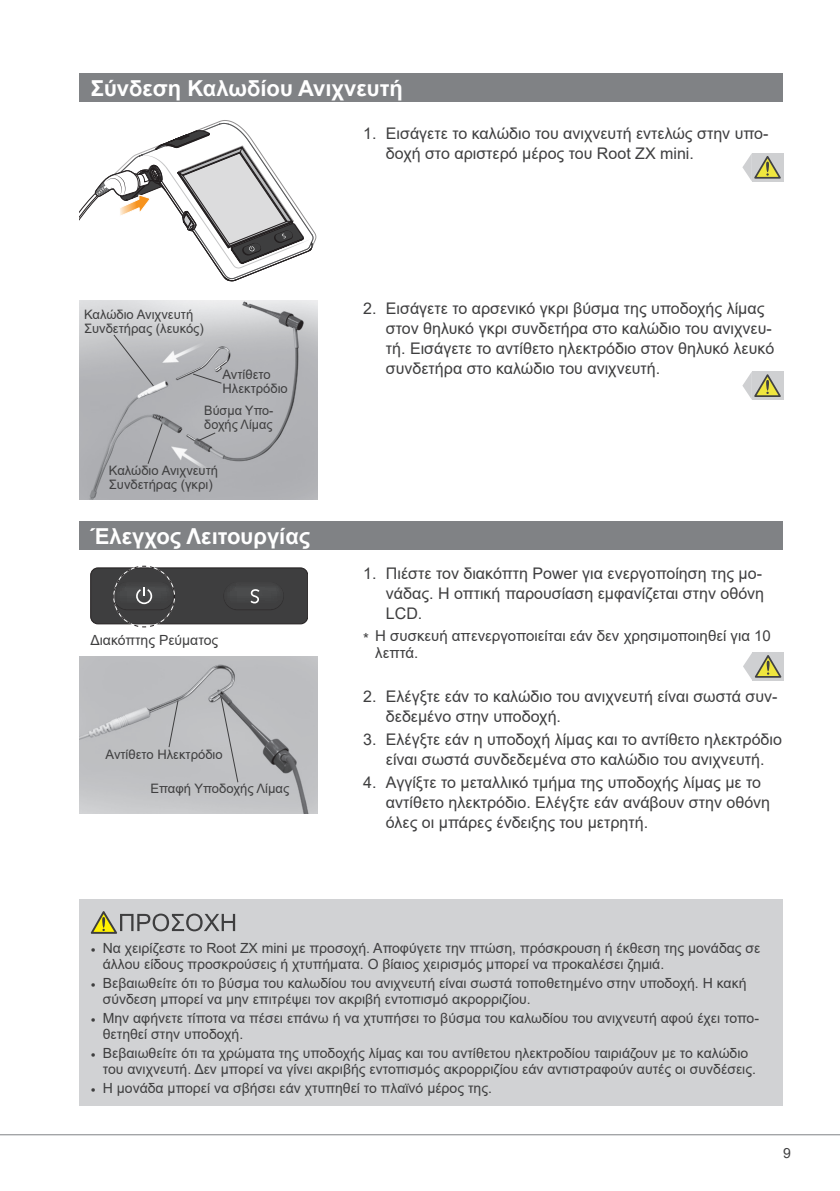
<style>
.page{position:relative;width:840px;height:1191px;background:#fff}
.page>*{position:absolute;margin:0;border:0;box-sizing:border-box;transform-origin:0 0}
.t1{font:700 22px "Arial";color:#fff}
.t2{font:16px/20px "Arial";color:#3e3e3f}
.t3{font:15px/17px "Arial";color:#3e3e3f}
.t4{font:14px/16px "Arial";color:#3e3e3f}
.t5{font:13px/14px "Arial";color:#3e3e3f}
</style>
<div class="page">
<hr style="left:0;top:1134px;width:839px;height:1px;background:#808285">
<div style="left:79px;top:74px;width:703px;height:28px;background:#808285"></div>
<div style="left:79px;top:522px;width:703px;height:28px;background:#808285"></div>
<img style="left:79px;top:300px;width:238px;height:199px">
<img style="left:80px;top:656px;width:237px;height:158px">
<svg style="left:79px;top:120px;width:237px;height:162px"></svg>
<div style="left:751px;top:153px;width:31px;height:28px;background:#cfd0d2"></div>
<svg style="left:742px;top:153px;width:38px;height:28px"></svg>
<div style="left:751px;top:371px;width:31px;height:29px;background:#cfd0d2"></div>
<svg style="left:742px;top:371px;width:38px;height:29px"></svg>
<div style="left:752px;top:652px;width:31px;height:28px;background:#cfd0d2"></div>
<svg style="left:743px;top:653px;width:37px;height:27px"></svg>
<div style="left:79px;top:899px;width:703px;height:207px;background:#d1d2d4"></div>
<svg style="left:91px;top:911px;width:144px;height:22px"></svg>
<svg style="left:196px;top:431px;width:20px;height:11px"></svg>
<svg style="left:168px;top:699px;width:11px;height:49px"></svg>
<svg style="left:220px;top:696px;width:19px;height:87px;background:#b2b3b5"></svg>
<svg style="left:147px;top:422px;width:16px;height:43px"></svg>
<svg style="left:192px;top:373px;width:30px;height:11px"></svg>
<svg style="left:112px;top:333px;width:43px;height:54px;background:#b6b7ba"></svg>
<div style="left:91px;top:568px;width:216px;height:56px;background:#3e3e3f;border-radius:7px"></div>
<div style="left:90px;top:568px;width:218px;height:56px;border:1px solid #231f20;border-radius:7px"></div>
<div style="left:223px;top:582px;width:61px;height:28px;border:1px solid #312f30;border-radius:14px"></div>
<svg style="left:224px;top:582px;width:59px;height:27px"></svg>
<svg style="left:113px;top:565px;width:62px;height:63px"></svg>
<h1 class="t1" style="left:91px;top:73px;width:313px">Σύνδεση Καλωδίου Ανιχνευτή</h1>
<p class="t2" style="left:386px;top:123px;width:384px;text-indent:-23px">1. Εισάγετε το καλώδιο του ανιχνευτή εντελώς στην υπο&shy;δοχή στο αριστερό μέρος του Root ZX mini.</p>
<p class="t5" style="left:84px;top:307px;width:121px">Καλώδιο Ανιχνευτή<br>Συνδετήρας (λευκός)</p>
<p class="t5" style="left:222px;top:367px;width:67px">Αντίθετο<br>Ηλεκτρόδιο</p>
<p class="t5" style="left:204px;top:403px;width:71px">Βύσμα Υπο&shy;δοχής Λίμας</p>
<p class="t5" style="left:109px;top:464px;width:111px">Καλώδιο Ανιχνευτή<br>Συνδετήρας (γκρι)</p>
<h1 class="t1" style="left:91px;top:520px;width:221px">Έλεγχος Λειτουργίας</h1>
<p class="t4" style="left:90px;top:632px;width:129px">Διακόπτης Ρεύματος</p>
<p class="t5" style="left:105px;top:747px;width:119px">Αντίθετο Ηλεκτρόδιο</p>
<p class="t5" style="left:150px;top:781px;width:140px">Επαφή Υποδοχής Λίμας</p>
<p class="t2" style="left:386px;top:298px;width:389px;text-indent:-23px">2. Εισάγετε το αρσενικό γκρι βύσμα της υποδοχής λίμας στον θηλυκό γκρι συνδετήρα στο καλώδιο του ανιχνευ&shy;τή. Εισάγετε το αντίθετο ηλεκτρόδιο στον θηλυκό λευκό συνδετήρα στο καλώδιο του ανιχνευτή.</p>
<p class="t2" style="left:386px;top:564px;width:379px;text-indent:-23px">1. Πιέστε τον διακόπτη Power για ενεργοποίηση της μο&shy;νάδας. Η οπτική παρουσίαση εμφανίζεται στην οθόνη<br>LCD.</p>
<p class="t3" style="left:375px;top:627px;width:397px;text-indent:-12px">* Η συσκευή απενεργοποιείται εάν δεν χρησιμοποιηθεί για 10 λεπτά.</p>
<p class="t2" style="left:386px;top:686px;width:393px;text-indent:-23px">2. Ελέγξτε εάν το καλώδιο του ανιχνευτή είναι σωστά συν&shy;δεδεμένο στην υποδοχή.</p>
<p class="t2" style="left:363px;top:729px;width:420px;text-align:center">3. Ελέγξτε εάν η υποδοχή λίμας και το αντίθετο ηλεκτρόδιο είναι σωστά συνδεδεμένα στο καλώδιο του ανιχνευτή.</p>
<p class="t2" style="left:386px;top:772px;width:385px;text-indent:-23px">4. Αγγίξτε το μεταλλικό τμήμα της υποδοχής λίμας με το αντίθετο ηλεκτρόδιο. Ελέγξτε εάν ανάβουν στην οθόνη όλες οι μπάρες ένδειξης του μετρητή.</p>
<p class="t4" style="left:103px;top:940px;width:658px;text-indent:-12px">• Να χειρίζεστε το Root ZX mini με προσοχή. Αποφύγετε την πτώση, πρόσκρουση ή έκθεση της μονάδας σε άλλου είδους προσκρούσεις ή χτυπήματα. Ο βίαιος χειρισμός μπορεί να προκαλέσει ζημιά.</p>
<p class="t4" style="left:103px;top:975px;width:644px;text-indent:-12px">• Βεβαιωθείτε ότι το βύσμα του καλωδίου του ανιχνευτή είναι σωστά τοποθετημένο στην υποδοχή. Η κακή σύνδεση μπορεί να μην επιτρέψει τον ακριβή εντοπισμό ακρορριζίου.</p>
<p class="t4" style="left:103px;top:1010px;width:657px;text-indent:-12px">• Μην αφήνετε τίποτα να πέσει επάνω ή να χτυπήσει το βύσμα του καλωδίου του ανιχνευτή αφού έχει τοπο&shy;θετηθεί στην υποδοχή.</p>
<p class="t4" style="left:103px;top:1044px;width:654px;text-indent:-12px">• Βεβαιωθείτε ότι τα χρώματα της υποδοχής λίμας και του αντίθετου ηλεκτροδίου ταιριάζουν με το καλώδιο του ανιχνευτή. Δεν μπορεί να γίνει ακριβής εντοπισμός ακρορριζίου εάν αντιστραφούν αυτές οι συνδέσεις.</p>
<p class="t4" style="left:91px;top:1079px;width:402px">• Η μονάδα μπορεί να σβήσει εάν χτυπηθεί το πλαϊνό μέρος της.</p>
<p class="t4" style="left:782px;top:1144px;width:9px">9</p>
</div>
